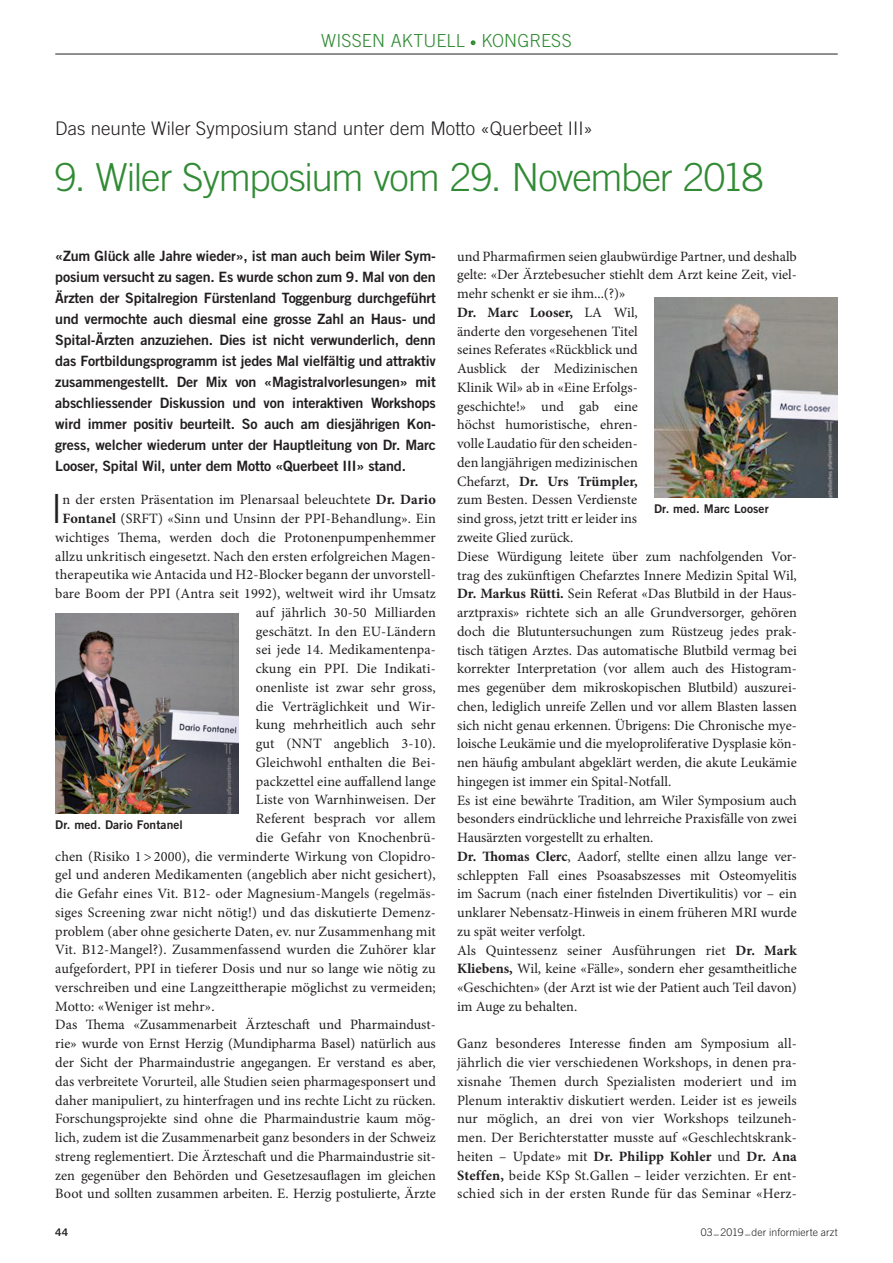
<style>
.page{position:relative;width:893px;height:1263px;background:#fff}
.page>*{position:absolute;margin:0;border:0;box-sizing:border-box;transform-origin:0 0}
.t1{font:300 40.2px "Trade Gothic LT";color:#231f20}
.t2{font:300 38.7px "Trade Gothic LT";letter-spacing:-.03em;color:#318b34}
.t3{font:300 18.75px "Trade Gothic LT";color:#231f20}
.t4{font:300 18px "Trade Gothic LT";letter-spacing:.005em;color:#318b34}
.t5{font:14.25px/18.8px "Minion Pro";color:#231f20}
.t6{font:14.25px/21px "Trade Gothic LT Bold Two";letter-spacing:-.01em;color:#231f20;text-align:justify}
.t7{font:12px "Trade Gothic LT Bold Two";letter-spacing:.01em;color:#231f20}
.t8{font:300 10.5px "Trade Gothic LT";letter-spacing:.005em;color:#231f20}
.t9{font:10.5px "Trade Gothic LT Bold Two";color:#231f20}
.s1{font-weight:700}
</style>
<div class="page">
<hr style="left:55px;top:54px;width:783px;height:1px;background:#231f20">
<svg style="left:471px;top:40px;width:4px;height:5px"></svg>
<img style="left:655px;top:298px;width:183px;height:199px">
<img style="left:56px;top:614px;width:183px;height:199px">
<p class="t4" style="left:321px;top:30px;width:252px">WISSEN AKTUELL · KONGRESS</p>
<h3 class="t3" style="left:55px;top:117px;width:539px">Das neunte Wiler Symposium stand unter dem Motto «Querbeet III»</h3>
<h2 class="t2" style="left:55px;top:154px;width:709px">9. Wiler Symposium vom 29. November 2018</h2>
<p class="t6" style="left:55px;top:245px;width:382px">«Zum Glück alle Jahre wieder», ist man auch beim Wiler Sym&shy;posium versucht zu sagen. Es wurde schon zum 9. Mal von den Ärzten der Spitalregion Fürstenland Toggenburg durchgeführt und vermochte auch diesmal eine grosse Zahl an Haus- und Spital-Ärzten anzuziehen. Dies ist nicht verwunderlich, denn das Fortbildungsprogramm ist jedes Mal vielfältig und attraktiv zusammengestellt. Der Mix von «Magistralvorlesungen» mit abschliessender Diskussion und von interaktiven Workshops wird immer positiv beurteilt. So auch am diesjährigen Kon&shy;gress, welcher wiederum unter der Hauptleitung von Dr. Marc Looser, Spital Wil, unter dem Motto «Querbeet III» stand.</p>
<h1 class="t1" style="left:51px;top:485px;width:13px">I</h1>
<p class="t5" style="left:63px;top:490px;width:375px">n der ersten Präsentation im Plenarsaal beleuchtete <span class="s1">Dr. Dario</span></p>
<p class="t5" style="left:63px;top:509px;width:375px"><span class="s1">Fontanel</span> (SRFT) «Sinn und Unsinn der PPI-Behandlung». Ein</p>
<p class="t5" style="left:55px;top:528px;width:382px">wichtiges Thema, werden doch die Protonenpumpenhemmer</p>
<p class="t5" style="left:55px;top:547px;width:382px">allzu unkritisch eingesetzt. Nach den ersten erfolgreichen Magen-</p>
<p class="t5" style="left:55px;top:565px;width:382px">therapeutika wie Antacida und H2-Blocker begann der unvorstell-</p>
<p class="t5" style="left:55px;top:584px;width:382px">bare Boom der PPI (Antra seit 1992), weltweit wird ihr Umsatz</p>
<p class="t5" style="left:256px;top:603px;width:182px">auf jährlich 30-50 Milliarden</p>
<p class="t5" style="left:256px;top:622px;width:182px">geschätzt. In den EU-Ländern</p>
<p class="t5" style="left:256px;top:640px;width:181px">sei jede 14. Medikamentenpa-</p>
<p class="t5" style="left:256px;top:659px;width:182px">ckung ein PPI. Die Indikati-</p>
<p class="t5" style="left:256px;top:678px;width:182px">onenliste ist zwar sehr gross,</p>
<p class="t5" style="left:256px;top:697px;width:182px">die Verträglichkeit und Wir-</p>
<p class="t5" style="left:256px;top:715px;width:182px">kung mehrheitlich auch sehr</p>
<p class="t5" style="left:256px;top:734px;width:182px">gut (NNT angeblich 3-10).</p>
<p class="t5" style="left:256px;top:753px;width:181px">Gleichwohl enthalten die Bei-</p>
<p class="t5" style="left:256px;top:772px;width:181px">packzettel eine auffallend lange</p>
<p class="t5" style="left:256px;top:790px;width:181px">Liste von Warnhinweisen. Der</p>
<p class="t5" style="left:256px;top:809px;width:182px">Referent besprach vor allem</p>
<p class="t5" style="left:256px;top:828px;width:182px">die Gefahr von Knochenbrü-</p>
<p class="t5" style="left:55px;top:847px;width:382px">chen (Risiko 1 &gt; 2000), die verminderte Wirkung von Clopidro-</p>
<p class="t5" style="left:55px;top:865px;width:382px">gel und anderen Medikamenten (angeblich aber nicht gesichert),</p>
<p class="t5" style="left:55px;top:884px;width:382px">die Gefahr eines Vit. B12- oder Magnesium-Mangels (regelmäs-</p>
<p class="t5" style="left:55px;top:903px;width:382px">siges Screening zwar nicht nötig!) und das diskutierte Demenz-</p>
<p class="t5" style="left:55px;top:922px;width:382px">problem (aber ohne gesicherte Daten, ev. nur Zusammenhang mit</p>
<p class="t5" style="left:55px;top:940px;width:382px">Vit. B12-Mangel?). Zusammenfassend wurden die Zuhörer klar</p>
<p class="t5" style="left:55px;top:959px;width:382px">aufgefordert, PPI in tieferer Dosis und nur so lange wie nötig zu</p>
<p class="t5" style="left:55px;top:978px;width:382px">verschreiben und eine Langzeittherapie möglichst zu vermeiden;</p>
<p class="t5" style="left:55px;top:997px;width:161px">Motto: «Weniger ist mehr».</p>
<p class="t5" style="left:55px;top:1015px;width:382px">Das Thema «Zusammenarbeit Ärzteschaft und Pharmaindust-</p>
<p class="t5" style="left:55px;top:1034px;width:382px">rie» wurde von Ernst Herzig (Mundipharma Basel) natürlich aus</p>
<p class="t5" style="left:55px;top:1053px;width:382px">der Sicht der Pharmaindustrie angegangen. Er verstand es aber,</p>
<p class="t5" style="left:55px;top:1072px;width:382px">das verbreitete Vorurteil, alle Studien seien pharmagesponsert und</p>
<p class="t5" style="left:55px;top:1090px;width:382px">daher manipuliert, zu hinterfragen und ins rechte Licht zu rücken.</p>
<p class="t5" style="left:55px;top:1109px;width:382px">Forschungsprojekte sind ohne die Pharmaindustrie kaum mög-</p>
<p class="t5" style="left:55px;top:1128px;width:382px">lich, zudem ist die Zusammenarbeit ganz besonders in der Schweiz</p>
<p class="t5" style="left:55px;top:1147px;width:382px">streng reglementiert. Die Ärzteschaft und die Pharmaindustrie sit-</p>
<p class="t5" style="left:55px;top:1166px;width:382px">zen gegenüber den Behörden und Gesetzesauflagen im gleichen</p>
<p class="t5" style="left:55px;top:1184px;width:382px">Boot und sollten zusammen arbeiten. E. Herzig postulierte, Ärzte</p>
<p class="t7" style="left:55px;top:817px;width:129px">Dr. med. Dario Fontanel</p>
<p class="t5" style="left:457px;top:247px;width:341px">und Pharmafirmen seien glaubwürdige Partner, und deshalb gelte: «Der Ärztebesucher stiehlt dem Arzt keine Zeit, viel&shy;mehr schenkt er sie ihm...(?)»<br><span class="s1">Dr. Marc Looser,</span> LA Wil,<br>änderte den vorgesehenen Titel<br>seines Referates «Rückblick und<br>Ausblick der Medizinischen<br>Klinik Wil» ab in «Eine Erfolgs-<br>geschichte!» und gab eine<br>höchst humoristische, ehren-<br>volle Laudatio für den scheiden-<br>den langjährigen medizinischen<br>Chefarzt, <span class="s1">Dr. Urs Trümpler,<br></span>zum Besten. Dessen Verdienste<br>sind gross, jetzt tritt er leider ins<br>zweite Glied zurück.<br>Diese Würdigung leitete über zum nachfolgenden Vor&shy;trag des zukünftigen Chefarztes Innere Medizin Spital Wil, <span class="s1">Dr. Markus Rütti.</span> Sein Referat «Das Blutbild in der Haus&shy;arztpraxis» richtete sich an alle Grundversorger, gehören doch die Blutuntersuchungen zum Rüstzeug jedes prak&shy;tisch tätigen Arztes. Das automatische Blutbild vermag bei korrekter Interpretation (vor allem auch des Histogram&shy;mes gegenüber dem mikroskopischen Blutbild) auszurei&shy;chen, lediglich unreife Zellen und vor allem Blasten lassen sich nicht genau erkennen. Übrigens: Die Chronische mye&shy;loische Leukämie und die myeloproliferative Dysplasie kön&shy;nen häufig ambulant abgeklärt werden, die akute Leukämie hingegen ist immer ein Spital-Notfall.<br>Es ist eine bewährte Tradition, am Wiler Symposium auch besonders eindrückliche und lehrreiche Praxisfälle von zwei Hausärzten vorgestellt zu erhalten.<br><span class="s1">Dr. Thomas Clerc</span>, Aadorf, stellte einen allzu lange ver&shy;schleppten Fall eines Psoasabszesses mit Osteomyelitis im Sacrum (nach einer fistelnden Divertikulitis) vor – ein unklarer Nebensatz-Hinweis in einem früheren MRI wurde zu spät weiter verfolgt.<br>Als Quintessenz seiner Ausführungen riet <span class="s1">Dr. Mark Kliebens,</span> Wil, keine «Fälle», sondern eher gesamtheitliche «Geschichten» (der Arzt ist wie der Patient auch Teil davon) im Auge zu behalten.</p>
<p class="t5" style="left:457px;top:1034px;width:341px;text-align:justify">Ganz besonderes Interesse finden am Symposium all&shy;jährlich die vier verschiedenen Workshops, in denen pra&shy;xisnahe Themen durch Spezialisten moderiert und im Plenum interaktiv diskutiert werden. Leider ist es jeweils nur möglich, an drei von vier Workshops teilzuneh&shy;men. Der Berichterstatter musste auf «Geschlechtskrank&shy;heiten – Update» mit <span class="s1">Dr. Philipp Kohler</span> und <span class="s1">Dr. Ana Steffen,</span> beide KSp St.Gallen – leider verzichten. Er ent&shy;schied sich in der ersten Runde für das Seminar «Herz-</p>
<p class="t7" style="left:654px;top:501px;width:116px">Dr. med. Marc Looser</p>
<p class="t9" style="left:55px;top:1225px;width:15px">44</p>
<p class="t8" style="left:701px;top:1226px;width:139px">03_2019_der informierte arzt</p>
</div>
